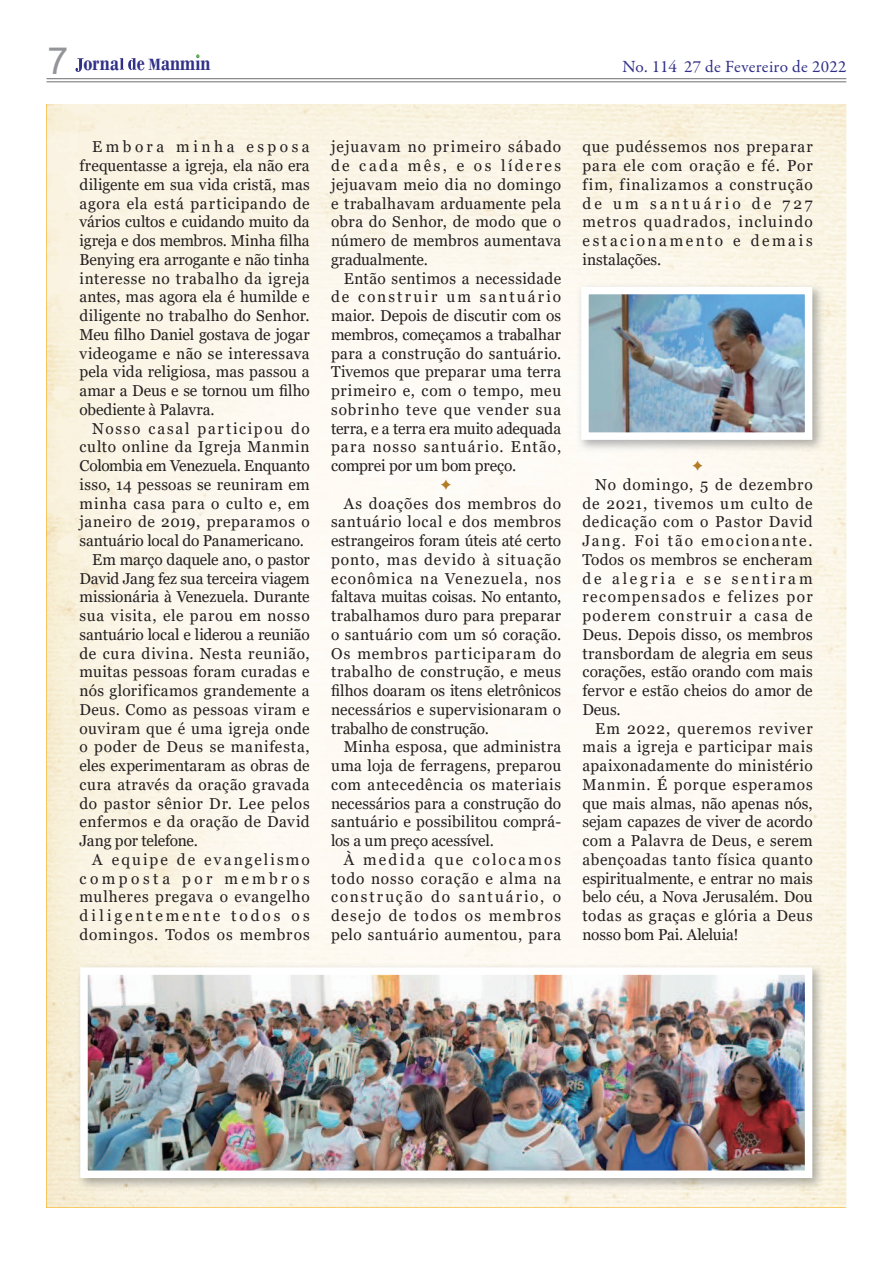
<style>
.page{position:relative;width:893px;height:1263px;background:#fff}
.page>*{position:absolute;margin:0;border:0;box-sizing:border-box;transform-origin:0 0}
.t1{font:700 23.7px "Bodoni";color:#303087;scale:.78 1}
.t2{font:17.25px "Garamond Premr Pro";letter-spacing:.015em;color:#303087}
.t3{font:15.75px/18.8px "Georgia";letter-spacing:.02em;color:#231f20;text-align:justify}
.t4{font:15.75px "Georgia";letter-spacing:.05em;color:#231f20}
.t5{font:15.75px "Georgia";letter-spacing:-.005em;color:#231f20}
.t6{font:15.75px "Georgia";letter-spacing:-.01em;color:#231f20}
.t7{font:15.75px "Georgia";letter-spacing:.04em;color:#231f20}
.t8{font:15.75px "Georgia";letter-spacing:.055em;color:#231f20}
.t9{font:15.75px "Georgia";letter-spacing:-.02em;color:#231f20}
.t10{font:15.75px "Georgia";letter-spacing:.045em;color:#231f20}
.t11{font:15.75px "Georgia";letter-spacing:.11em;color:#231f20}
.t12{font:15.75px "Georgia";letter-spacing:.19em;color:#231f20}
.t13{font:15.75px "Georgia";letter-spacing:.135em;color:#231f20}
.t14{font:15.75px "Georgia";letter-spacing:.23em;color:#231f20}
.t15{font:15.45px "Chosunilbo NM KS Cms UHC H";color:#b37c26}
.s1{font-family:"Arial";font-weight:400;font-size:37.5px;color:#939598}
.s2{font-size:17.1px}
</style>
<div class="page">
<hr style="left:47px;top:78px;width:799px;height:1px;background:#6d6e71">
<hr style="left:47px;top:82px;width:799px;height:1px;background:#6d6e71">
<svg style="left:120px;top:58px;width:16px;height:12px"></svg>
<svg style="left:75px;top:58px;width:9px;height:14px"></svg>
<img style="left:76px;top:963px;width:749px;height:228px">
<img style="left:88px;top:975px;width:716px;height:195px">
<div style="left:80px;top:967px;width:732px;height:211px;border:7px solid #fff"></div>
<img style="left:577px;top:283px;width:248px;height:170px">
<img style="left:589px;top:295px;width:215px;height:137px">
<div style="left:581px;top:287px;width:231px;height:153px;border:7px solid #fff"></div>
<h1 class="t1" style="left:47px;top:48px;width:210px"><span class="s1">7</span> orna e <span class="s2">M</span>anmin</h1>
<p class="t2" style="left:622px;top:56px;width:226px">No. 114 27 de Fevereiro de 2022</p>
<p class="t3" style="left:79px;top:138px;width:232px;text-indent:13px">Embora minha esposa frequentasse a igreja, ela não era diligente em sua vida cristã, mas agora ela está participando de vários cultos e cuidando muito da igreja e dos membros. Minha filha Benying era arrogante e não tinha interesse no trabalho da igreja antes, mas agora ela é humilde e diligente no trabalho do Senhor.<br>Meu filho Daniel gostava de jogar videogame e não se interessava pela vida religiosa, mas passou a amar a Deus e se tornou um filho obediente à Palavra.</p>
<p class="t11" style="left:92px;top:419px;width:219px">Nosso casal participou do</p>
<p class="t4" style="left:79px;top:438px;width:232px">culto online da Igreja Manmin</p>
<p class="t9" style="left:79px;top:457px;width:232px">Colombia em Venezuela. Enquanto</p>
<p class="t3" style="left:79px;top:475px;width:232px">isso, 14 pessoas se reuniram em</p>
<p class="t8" style="left:79px;top:494px;width:232px">minha casa para o culto e, em</p>
<p class="t7" style="left:79px;top:513px;width:232px">janeiro de 2019, preparamos o</p>
<p class="t5" style="left:79px;top:532px;width:226px">santuário local do Panamericano.</p>
<p class="t6" style="left:92px;top:551px;width:219px">Em março daquele ano, o pastor</p>
<p class="t6" style="left:79px;top:569px;width:232px">David Jang fez sua terceira viagem</p>
<p class="t5" style="left:79px;top:588px;width:232px">missionária à Venezuela. Durante</p>
<p class="t4" style="left:79px;top:607px;width:232px">sua visita, ele parou em nosso</p>
<p class="t5" style="left:79px;top:626px;width:232px">santuário local e liderou a reunião</p>
<p class="t4" style="left:79px;top:644px;width:232px">de cura divina. Nesta reunião,</p>
<p class="t3" style="left:79px;top:663px;width:232px">muitas pessoas foram curadas e</p>
<p class="t3" style="left:79px;top:681px;width:232px">nós glorificamos grandemente a</p>
<p class="t3" style="left:79px;top:700px;width:232px">Deus. Como as pessoas viram e</p>
<p class="t3" style="left:79px;top:719px;width:232px">ouviram que é uma igreja onde</p>
<p class="t4" style="left:79px;top:738px;width:232px">o poder de Deus se manifesta,</p>
<p class="t3" style="left:79px;top:756px;width:232px">eles experimentaram as obras de</p>
<p class="t7" style="left:79px;top:776px;width:232px">cura através da oração gravada</p>
<p class="t10" style="left:79px;top:794px;width:232px">do pastor sênior Dr. Lee pelos</p>
<p class="t3" style="left:79px;top:813px;width:232px">enfermos e da oração de David</p>
<p class="t9" style="left:79px;top:832px;width:120px">Jang por telefone.</p>
<p class="t13" style="left:92px;top:851px;width:219px">A equipe de evangelismo</p>
<p class="t14" style="left:79px;top:869px;width:232px">composta por membros</p>
<p class="t4" style="left:79px;top:888px;width:232px">mulheres pregava o evangelho</p>
<p class="t12" style="left:79px;top:907px;width:232px">diligentemente todos os</p>
<p class="t8" style="left:79px;top:926px;width:232px">domingos. Todos os membros</p>
<p class="t3" style="left:331px;top:138px;width:232px">jejuavam no primeiro sábado de cada mês, e os líderes jejuavam meio dia no domingo e trabalhavam arduamente pela obra do Senhor, de modo que o número de membros aumentava gradualmente.</p>
<p class="t3" style="left:331px;top:269px;width:232px;text-indent:13px">Então sentimos a necessidade de construir um santuário maior. Depois de discutir com os membros, começamos a trabalhar para a construção do santuário.<br>Tivemos que preparar uma terra primeiro e, com o tempo, meu sobrinho teve que vender sua terra, e a terra era muito adequada para nosso santuário. Então, comprei por um bom preço.</p>
<p class="t15" style="left:439px;top:477px;width:15px">࢕</p>
<p class="t3" style="left:331px;top:494px;width:232px;text-indent:13px">As doações dos membros do santuário local e dos membros estrangeiros foram úteis até certo ponto, mas devido à situação econômica na Venezuela, nos faltava muitas coisas. No entanto, trabalhamos duro para preparar o santuário com um só coração.<br>Os membros participaram do trabalho de construção, e meus filhos doaram os itens eletrônicos necessários e supervisionaram o trabalho de construção.</p>
<p class="t3" style="left:331px;top:738px;width:232px;text-indent:13px">Minha esposa, que administra uma loja de ferragens, preparou com antecedência os materiais necessários para a construção do santuário e possibilitou comprá&shy;los a um preço acessível.</p>
<p class="t3" style="left:331px;top:850px;width:232px;text-indent:13px">À medida que colocamos todo nosso coração e alma na construção do santuário, o desejo de todos os membros pelo santuário aumentou, para</p>
<p class="t3" style="left:582px;top:138px;width:232px">que pudéssemos nos preparar para ele com oração e fé. Por fim, finalizamos a construção de um santuário de 727 metros quadrados, incluindo estacionamento e demais instalações.</p>
<p class="t15" style="left:690px;top:458px;width:15px">࢕</p>
<p class="t3" style="left:582px;top:475px;width:232px;text-indent:13px">No domingo, 5 de dezembro de 2021, tivemos um culto de dedicação com o Pastor David Jang. Foi tão emocionante.<br>Todos os membros se encheram de alegria e se sentiram recompensados e felizes por poderem construir a casa de Deus. Depois disso, os membros transbordam de alegria em seus corações, estão orando com mais fervor e estão cheios do amor de Deus.</p>
<p class="t3" style="left:582px;top:719px;width:232px;text-indent:13px">Em 2022, queremos reviver mais a igreja e participar mais apaixonadamente do ministério Manmin. É porque esperamos que mais almas, não apenas nós, sejam capazes de viver de acordo com a Palavra de Deus, e serem abençoadas tanto física quanto espiritualmente, e entrar no mais belo céu, a Nova Jerusalém. Dou todas as graças e glória a Deus nosso bom Pai. Aleluia!</p>
</div>
